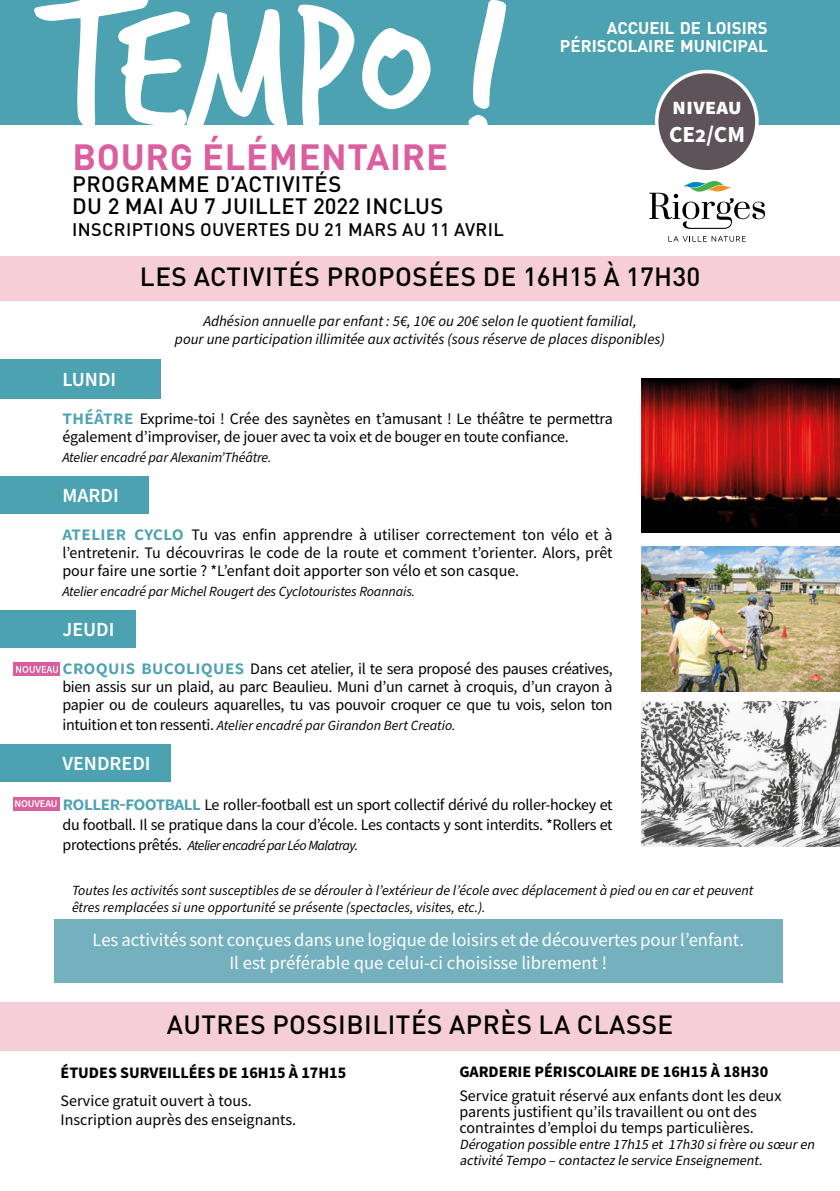
<style>
.page{position:relative;width:840px;height:1191px;background:#fff}
.page>*{position:absolute;margin:0;border:0;box-sizing:border-box;transform-origin:0 0}
.t1{font:191.4px "Trash Hand";color:#fff}
.t2{font:700 36px "DIN Pro";letter-spacing:.02em;color:#db5e9f}
.t3{font:500 26px "DIN Pro";letter-spacing:.02em;color:#000}
.t4{font:700 23px/27.6px "Source Sans Pro";color:#fff}
.t5{font:500 22px/22px "DIN Pro";letter-spacing:.02em;color:#010202}
.t6{font:600 20px "Source Sans Pro";color:#fff}
.t7{font:18.6px/22.4px "Source Sans Pro";color:#fff;text-align:center}
.t8{font:500 18px "DIN Pro";letter-spacing:.02em;color:#010202}
.t9{font:700 16.8px/18px "DIN Pro";color:#fff;text-align:right}
.t10{font:16px/18px "Source Sans Pro";letter-spacing:-.01em;color:#000}
.t11{font:700 16px "Source Sans Pro";color:#000}
.t12{font:italic 15px/18px "Source Sans Pro";color:#000;text-align:center}
.t13{font:italic 14px/16.8px "Source Sans Pro";color:#000}
.t14{font:italic 14px/16px "Source Sans Pro";color:#000}
.t15{font:italic 14px "Source Sans Pro";letter-spacing:-.04em;color:#000}
.t16{font:600 10.2px "Source Sans Pro";color:#fff}
.s1{font-weight:600;font-size:20px;color:#4da2b1}
.s2{font-style:normal;font-size:16px}
</style>
<div class="page">
<div style="left:0;top:1002px;width:839px;height:48px;background:#f5ced8"></div>
<div style="left:0;top:256px;width:839px;height:45px;background:#f5ced8"></div>
<div style="left:0;top:359px;width:161px;height:40px;background:#4da2b1"></div>
<div style="left:0;top:476px;width:149px;height:38px;background:#4da2b1"></div>
<div style="left:0;top:610px;width:135px;height:38px;background:#4da2b1"></div>
<div style="left:0;top:744px;width:171px;height:38px;background:#4da2b1"></div>
<img style="left:641px;top:546px;width:198px;height:145px">
<img style="left:641px;top:702px;width:198px;height:144px">
<div style="left:0;top:0;width:839px;height:124px;background:#4da2b1"></div>
<div style="left:656px;top:72px;width:100px;height:100px;background:#5d5359;border-radius:50%"></div>
<div style="left:654px;top:70px;width:104px;height:103px;border:4px solid #fff;border-radius:50%"></div>
<svg style="left:668px;top:236px;width:77px;height:6px"></svg>
<svg style="left:649px;top:181px;width:115px;height:48px"></svg>
<div style="left:54px;top:918px;width:728px;height:64px;background:#74b0bd"></div>
<div style="left:13px;top:797px;width:46px;height:13px;background:#db5e9f"></div>
<img style="left:641px;top:378px;width:198px;height:155px">
<div style="left:13px;top:663px;width:47px;height:13px;background:#db5e9f"></div>
<svg style="left:16px;top:666px;width:42px;height:7px"></svg>
<h1 class="t1" style="left:46px;top:-26px;width:464px">TEMPO !</h1>
<p class="t9" style="left:559px;top:17px;width:209px">ACCUEIL DE LOISIRS<br>PÉRISCOLAIRE MUNICIPAL</p>
<h3 class="t4" style="left:668px;top:93px;width:77px">NIVEAU<br>CE2/CM</h3>
<h2 class="t2" style="left:72px;top:127px;width:377px">BOURG ÉLÉMENTAIRE</h2>
<h3 class="t5" style="left:72px;top:171px;width:372px">PROGRAMME D’ACTIVITÉS<br>DU 2 MAI AU 7 JUILLET 2022 INCLUS</h3>
<p class="t8" style="left:72px;top:215px;width:433px">INSCRIPTIONS OUVERTES DU 21 MARS AU 11 AVRIL</p>
<h3 class="t3" style="left:140px;top:256px;width:561px">LES ACTIVITÉS PROPOSÉES DE 16H15 À 17H30</h3>
<p class="t12" style="left:175px;top:312px;width:491px">Adhésion annuelle par enfant : 5€, 10€ ou 20€ selon le quotient familial,<br>pour une participation illimitée aux activités (sous réserve de places disponibles)</p>
<p class="t6" style="left:62px;top:366px;width:55px">LUNDI</p>
<p class="t10" style="left:62px;top:409px;width:551px"><span class="s1">THÉÂTRE</span> Exprime-toi ! Crée des saynètes en t’amusant ! Le théâtre te permettra également d’improviser, de jouer avec ta voix et de bouger en toute confiance.</p>
<p class="t13" style="left:62px;top:449px;width:210px">Atelier encadré par Alexanim’Théâtre.</p>
<p class="t6" style="left:62px;top:482px;width:58px">MARDI</p>
<p class="t10" style="left:62px;top:525px;width:551px;text-align:justify"><span class="s1">ATELIER CYCLO</span> Tu vas enfin apprendre à utiliser correctement ton vélo et à l’entretenir. Tu découvriras le code de la route et comment t’orienter. Alors, prêt pour faire une sortie ? *L’enfant doit apporter son vélo et son casque.</p>
<p class="t13" style="left:62px;top:583px;width:354px">Atelier encadré par Michel Rougert des Cyclotouristes Roannais.</p>
<p class="t6" style="left:62px;top:616px;width:54px">JEUDI</p>
<p class="t10" style="left:62px;top:659px;width:551px;text-align:justify"><span class="s1">CROQUIS BUCOLIQUES</span> Dans cet atelier, il te sera proposé des pauses créatives, bien assis sur un plaid, au parc Beaulieu. Muni d’un carnet à croquis, d’un crayon à papier ou de couleurs aquarelles, tu vas pouvoir croquer ce que tu vois, selon ton</p>
<p class="t13" style="left:62px;top:717px;width:394px"><span class="s2">intuition et ton ressenti.</span> Atelier encadré par Girandon Bert Creatio.</p>
<p class="t6" style="left:62px;top:750px;width:90px">VENDREDI</p>
<p class="t10" style="left:62px;top:794px;width:551px;line-height:20px"><span class="s1">ROLLER-FOOTBALL</span> Le roller-football est un sport collectif dérivé du roller-hockey et du football. Il se pratique dans la cour d’école. Les contacts y sont interdits. *Rollers et</p>
<p class="t15" style="left:62px;top:836px;width:297px"><span class="s2">protections prêtés.</span> Atelier encadré par Léo Malatray.</p>
<p class="t16" style="left:14px;top:797px;width:45px">NOUVEAU</p>
<p class="t13" style="left:72px;top:882px;width:682px">Toutes les activités sont susceptibles de se dérouler à l’extérieur de l’école avec déplacement à pied ou en car et peuvent êtres remplacées si une opportunité se présente (spectacles, visites, etc.).</p>
<p class="t7" style="left:92px;top:928px;width:652px">Les activités sont conçues dans une logique de loisirs et de découvertes pour l’enfant.<br>Il est préférable que celui-ci choisisse librement !</p>
<h3 class="t3" style="left:167px;top:1003px;width:508px">AUTRES POSSIBILITÉS APRÈS LA CLASSE</h3>
<p class="t11" style="left:60px;top:1062px;width:287px">ÉTUDES SURVEILLÉES DE 16H15 À 17H15</p>
<p class="t10" style="left:60px;top:1090px;width:237px;line-height:19.2px">Service gratuit ouvert à tous.<br>Inscription auprès des enseignants.</p>
<p class="t11" style="left:459px;top:1060px;width:310px">GARDERIE PÉRISCOLAIRE DE 16H15 À 18H30</p>
<p class="t10" style="left:459px;top:1087px;width:323px;line-height:16px">Service gratuit réservé aux enfants dont les deux parents justifient qu’ils travaillent ou ont des contraintes d’emploi du temps particulières.</p>
<p class="t14" style="left:459px;top:1136px;width:359px">Dérogation possible entre 17h15 et 17h30 sifrère ou sœuren activité Tempo – contactez le service Enseignement.</p>
</div>
